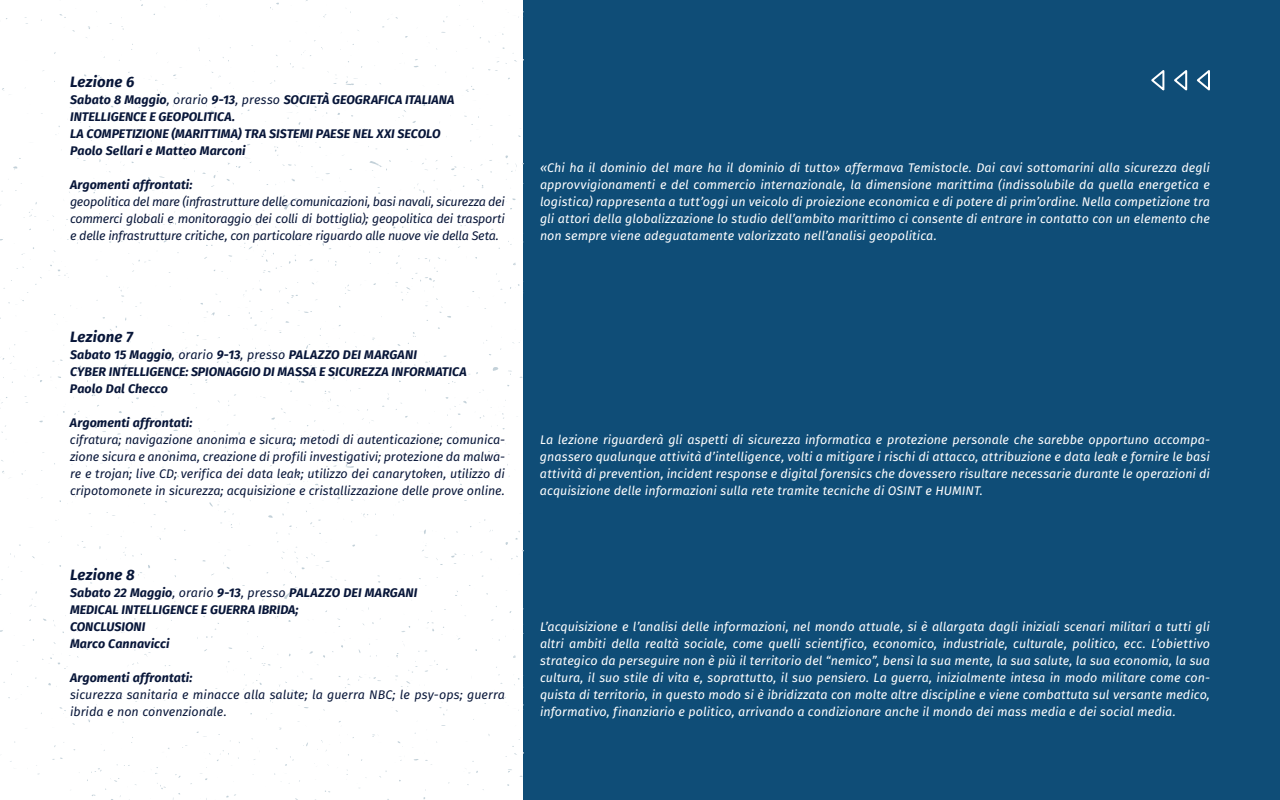
<style>
.page{position:relative;width:1280px;height:800px;background:#fff}
.page>*{position:absolute;margin:0;border:0;box-sizing:border-box;transform-origin:0 0}
.t1{font:italic 700 15px "Fira Sans";letter-spacing:.005em;color:#081639}
.t2{font:italic 12.5px/17px "Fira Sans";letter-spacing:.005em;color:#fff;text-align:justify}
.t3{font:italic 12.5px/17px "Fira Sans";letter-spacing:-.005em;color:#081639;text-align:justify}
.t4{font:italic 700 12.5px/17px "Fira Sans";letter-spacing:.005em;color:#081639}
.s1{font-weight:400}
</style>
<div class="page">
<div style="left:523px;top:0;width:757px;height:800px;background:#0f4d77"></div>
<svg style="left:1151px;top:70px;width:59px;height:21px"></svg>
<svg style="left:0;top:0;width:524px;height:800px"></svg>
<p class="t1" style="left:70px;top:69px;width:66px">Lezione 6</p>
<p class="t4" style="left:70px;top:90px;width:386px">Sabato 8 Maggio<span class="s1">, orario</span> 9-13<span class="s1">, presso</span> SOCIETÀ GEOGRAFICA ITALIANA INTELLIGENCE E GEOPOLITICA.<br>LA COMPETIZIONE (MARITTIMA) TRA SISTEMI PAESE NEL XXI SECOLO Paolo Sellari e Matteo Marconi</p>
<p class="t4" style="left:70px;top:175px;width:124px">Argomenti affrontati:</p>
<p class="t3" style="left:70px;top:193px;width:437px">geopolitica del mare (infrastrutture delle comunicazioni, basi navali, sicurezza dei commerci globali e monitoraggio dei colli di bottiglia); geopolitica dei trasporti e delle infrastrutture critiche, con particolare riguardo alle nuove vie della Seta.</p>
<p class="t2" style="left:540px;top:159px;width:672px">«Chi ha il dominio del mare ha il dominio di tutto» affermava Temistocle. Dai cavi sottomarini alla sicurezza degli approvvigionamenti e del commercio internazionale, la dimensione marittima (indissolubile da quella energetica e logistica) rappresenta a tutt’oggi un veicolo di proiezione economica e di potere di prim’ordine. Nella competizione tra gli attori della globalizzazione lo studio dell’ambito marittimo ci consente di entrare in contatto con un elemento che non sempre viene adeguatamente valorizzato nell’analisi geopolitica.</p>
<p class="t1" style="left:70px;top:324px;width:64px">Lezione 7</p>
<p class="t4" style="left:70px;top:345px;width:398px">Sabato 15 Maggio<span class="s1">, orario</span> 9-13<span class="s1">, presso</span> PALAZZO DEI MARGANI<br>CYBER INTELLIGENCE: SPIONAGGIO DI MASSA E SICUREZZA INFORMATICA<br>Paolo Dal Checco</p>
<p class="t4" style="left:70px;top:413px;width:124px">Argomenti affrontati:</p>
<p class="t3" style="left:70px;top:431px;width:437px">cifratura; navigazione anonima e sicura; metodi di autenticazione; comunica&shy;zione sicura e anonima, creazione di profili investigativi; protezione da malwa&shy;re e trojan; live CD; verifica dei data leak; utilizzo dei canarytoken, utilizzo di cripotomonete in sicurezza; acquisizione e cristallizzazione delle prove online.</p>
<p class="t2" style="left:540px;top:431px;width:672px">La lezione riguarderà gli aspetti di sicurezza informatica e protezione personale che sarebbe opportuno accompa&shy;gnassero qualunque attività d’intelligence, volti a mitigare i rischi di attacco, attribuzione e data leak e fornire le basi attività di prevention, incident response e digital forensics che dovessero risultare necessarie durante le operazioni di acquisizione delle informazioni sulla rete tramite tecniche di OSINT e HUMINT.</p>
<p class="t1" style="left:70px;top:562px;width:66px">Lezione 8</p>
<p class="t4" style="left:70px;top:583px;width:349px">Sabato 22 Maggio<span class="s1">, orario</span> 9-13<span class="s1">, presso</span> PALAZZO DEI MARGANI<br>MEDICAL INTELLIGENCE E GUERRA IBRIDA;<br>CONCLUSIONI<br>Marco Cannavicci</p>
<p class="t4" style="left:70px;top:668px;width:124px">Argomenti affrontati:</p>
<p class="t3" style="left:70px;top:686px;width:436px">sicurezza sanitaria e minacce alla salute; la guerra NBC; le psy-ops; guerra ibrida e non convenzionale.</p>
<p class="t2" style="left:540px;top:618px;width:672px">L’acquisizione e l’analisi delle informazioni, nel mondo attuale, si è allargata dagli iniziali scenari militari a tutti gli altri ambiti della realtà sociale, come quelli scientifico, economico, industriale, culturale, politico, ecc. L’obiettivo strategico da perseguire non è più il territorio del “nemico”, bensì la sua mente, la sua salute, la sua economia, la sua cultura, il suo stile di vita e, soprattutto, il suo pensiero. La guerra, inizialmente intesa in modo militare come con&shy;quista di territorio, in questo modo si è ibridizzata con molte altre discipline e viene combattuta sul versante medico, informativo, finanziario e politico, arrivando a condizionare anche il mondo dei mass media e dei social media.</p>
</div>
